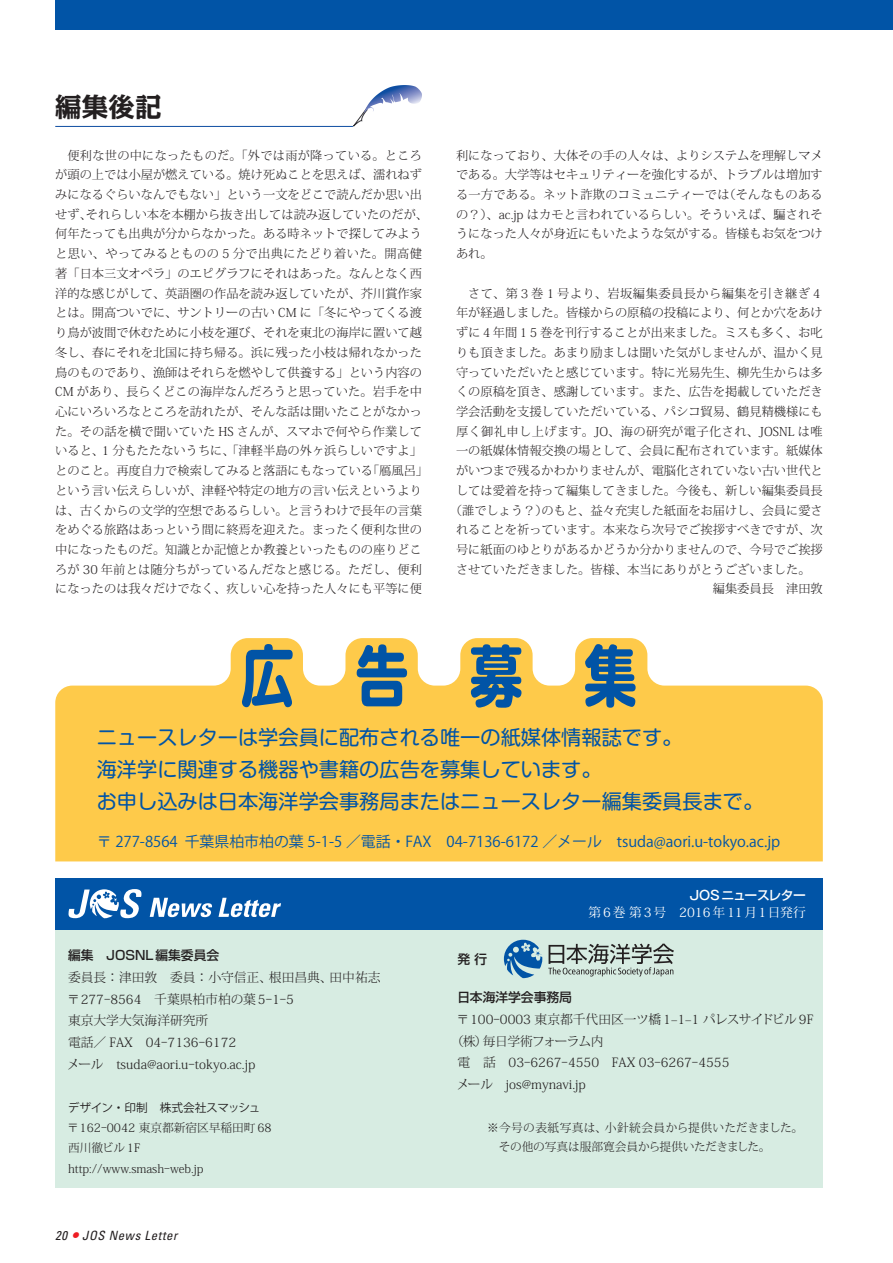
<style>
.page{position:relative;width:893px;height:1263px;background:#fff}
.page>*{position:absolute;margin:0;border:0;box-sizing:border-box;transform-origin:0 0}
.t1{font:700 66.45px "Shin M Go Pro";color:#0154a6;scale:.8 1}
.t2{font:700 26.55px "Kakumin Pro";color:#231f20}
.t3{font:20.25px/32px "Shin M Go Pro";color:#0154a6}
.t4{font:14.85px "Koz Go Pro";color:#0154a6}
.t5{font:300 12.75px/21.8px "Koz Min Pro";color:#231f20}
.t6{font:500 12.75px "Shin Go Pro";color:#231f20}
.t7{font:12.75px "Koz Min Pro";letter-spacing:.12em;color:#fff}
.t8{font:italic condensed 12.75px "Univers";letter-spacing:.05em;color:#231f20}
.t9{font:300 12.75px "Koz Min Pro";letter-spacing:-.06em;color:#231f20}
.t10{font:500 12.75px "Shin Go Pro";letter-spacing:-.075em;color:#fff}
.t11{font:300 12.15px/19.6px "Koz Min Pro";color:#231f20;text-align:center}
.t12{font:300 12.15px "Koz Min Pro";letter-spacing:.035em;color:#231f20}
.t13{font:300 12.15px "Koz Min Pro";letter-spacing:.04em;color:#231f20}
.t14{font:300 11.7px/20.4px "Koz Min Pro";color:#231f20}
.t15{font:11.7px "Koz Go Pro";letter-spacing:-.02em;color:#231f20}
.s1{font-family:"Koz Go Pro"}
.s2{font-size:19.2px;color:#ee1d23}
.s3{font-family:"Gothic MB101 Pro"}
</style>
<div class="page">
<div style="left:55px;top:0;width:838px;height:30px;background:#0154a6"></div>
<div style="left:55px;top:927px;width:768px;height:261px;background:#d7ece2"></div>
<div style="left:55px;top:878px;width:768px;height:51px;background:#0154a6"></div>
<svg style="left:150px;top:898px;width:62px;height:19px"></svg>
<svg style="left:219px;top:898px;width:62px;height:19px"></svg>
<svg style="left:68px;top:889px;width:74px;height:29px"></svg>
<svg style="left:548px;top:943px;width:126px;height:33px"></svg>
<svg style="left:504px;top:940px;width:38px;height:38px"></svg>
<svg style="left:55px;top:638px;width:768px;height:223px;background:#fed162"></svg>
<svg style="left:351px;top:85px;width:71px;height:42px"></svg>
<hr style="left:55px;top:126px;width:298px;height:1px;background:#0d4da1">
<h2 class="t2" style="left:55px;top:85px;width:108px">編集後記</h2>
<p class="t11" style="left:55px;top:145px;width:374px">便利な世の中になったものだ。「外では雨が降っている。ところ<br>が頭の上では小屋が燃えている。焼け死ぬことを思えば、濡れねずみになるぐらいなんでもない」という一文をどこで読んだか思い出せず、それらしい本を本棚から抜き出しては読み返していたのだが、何年たっても出典が分からなかった。ある時ネットで探してみようと思い、やってみるとものの 5 分で出典にたどり着いた。開高健著「日本三文オペラ」のエピグラフにそれはあった。なんとなく西洋的な感じがして、英語圏の作品を読み返していたが、芥川賞作家とは。開高ついでに、サントリーの古い CM に「冬にやってくる渡り鳥が波間で休むために小枝を運び、それを東北の海岸に置いて越冬し、春にそれを北国に持ち帰る。浜に残った小枝は帰れなかった鳥のものであり、漁師はそれらを燃やして供養する」という内容のCM があり、長らくどこの海岸なんだろうと思っていた。岩手を中心にいろいろなところを訪れたが、そんな話は聞いたことがなかった。その話を横で聞いていた HS さんが、スマホで何やら作業していると、1 分もたたないうちに、「津軽半島の外ヶ浜らしいですよ」とのこと。再度自力で検索してみると落語にもなっている「鴈風呂」という言い伝えらしいが、津軽や特定の地方の言い伝えというよりは、古くからの文学的空想であるらしい。と言うわけで長年の言葉をめぐる旅路はあっという間に終焉を迎えた。まったく便利な世の中になったものだ。知識とか記憶とか教養といったものの座りどころが 30 年前とは随分ちがっているんだなと感じる。ただし、便利になったのは我々だけでなく、疚しい心を持った人々にも平等に便</p>
<p class="t11" style="left:456px;top:145px;width:368px;text-align:justify">利になっており、大体その手の人々は、よりシステムを理解しマメである。大学等はセキュリティーを強化するが、トラブルは増加する一方である。ネット詐欺のコミュニティーでは（そんなものあるの？）、ac.jp はカモと言われているらしい。そういえば、騙されそうになった人々が身近にもいたような気がする。皆様もお気をつけあれ。</p>
<p class="t13" style="left:468px;top:285px;width:356px">さて、第３巻 1 号より、岩坂編集委員長から編集を引き継ぎ４</p>
<p class="t11" style="left:456px;top:303px;width:368px">年が経過しました。皆様からの原稿の投稿により、何とか穴をあけ</p>
<p class="t11" style="left:456px;top:322px;width:368px">ずに４年間１5 巻を刊行することが出来ました。ミスも多く、お叱</p>
<p class="t11" style="left:456px;top:342px;width:368px">りも頂きました。あまり励ましは聞いた気がしませんが、温かく見</p>
<p class="t11" style="left:456px;top:362px;width:368px">守っていただいたと感じています。特に光易先生、柳先生からは多</p>
<p class="t11" style="left:456px;top:382px;width:368px">くの原稿を頂き、感謝しています。また、広告を掲載していただき</p>
<p class="t11" style="left:456px;top:401px;width:368px">学会活動を支援していただいている、パシコ貿易、鶴見精機様にも</p>
<p class="t12" style="left:456px;top:423px;width:368px">厚く御礼申し上げます。JO、海の研究が電子化され、JOSNL は唯</p>
<p class="t11" style="left:456px;top:441px;width:368px">一の紙媒体情報交換の場として、会員に配布されています。紙媒体</p>
<p class="t11" style="left:456px;top:460px;width:368px">がいつまで残るかわかりませんが、電脳化されていない古い世代と</p>
<p class="t11" style="left:456px;top:480px;width:368px">しては愛着を持って編集してきました。今後も、新しい編集委員長</p>
<p class="t11" style="left:450px;top:500px;width:374px">（誰でしょう？）のもと、益々充実した紙面をお届けし、会員に愛さ</p>
<p class="t11" style="left:456px;top:520px;width:368px">れることを祈っています。本来なら次号でご挨拶すべきですが、次</p>
<p class="t11" style="left:456px;top:539px;width:368px">号に紙面のゆとりがあるかどうか分かりませんので、今号でご挨拶</p>
<p class="t11" style="left:456px;top:559px;width:356px">させていただきました。皆様、本当にありがとうございました。</p>
<p class="t11" style="left:713px;top:579px;width:112px">編集委員長　津田敦</p>
<h1 class="t1" style="left:241px;top:622px;width:496px">広告募集</h1>
<h3 class="t3" style="left:97px;top:719px;width:668px">ニュースレターは学会員に配布される唯一の紙媒体情報誌です。<br>海洋学に関連する機器や書籍の広告を募集しています。<br>お申し込みは日本海洋学会事務局またはニュースレター編集委員長まで。</h3>
<p class="t4" style="left:97px;top:831px;width:685px">〒 277-8564 千葉県柏市柏の葉 5-1-5 ／電話・FAX　04-7136-6172 ／メール　tsuda@aori.u-tokyo.ac.jp</p>
<p class="t6" style="left:68px;top:945px;width:153px">編集　JOSNL編集委員会</p>
<p class="t5" style="left:67px;top:966px;width:315px">委員長：津田敦　委員：小守信正、根田昌典、田中祐志〒277<span class="s1">-</span>8564　千葉県柏市柏の葉 5<span class="s1">-</span>1<span class="s1">-</span>5<br>東京大学大気海洋研究所<br>電話／ FAX　04<span class="s1">-</span>7136<span class="s1">-</span>6172<br>メール　tsuda@aori.u<span class="s1">-</span>tokyo.ac.jp</p>
<p class="t15" style="left:68px;top:1100px;width:194px">デザイン・印制　株式会社スマッシュ</p>
<p class="t14" style="left:67px;top:1117px;width:206px">〒162<span class="s1">-</span>0042 東京都新宿区早稲田町 68西川徹ビル 1F http://www.smash<span class="s1">-</span>web.jp</p>
<p class="t8" style="left:55px;top:1227px;width:124px">20 <span class="s2">•</span> JOS News Letter</p>
<p class="t10" style="left:689px;top:885px;width:118px"><span class="s3">JOS</span> ニュースレター</p>
<p class="t7" style="left:588px;top:903px;width:219px">第6巻 第3号　2016年11月1日発行</p>
<p class="t6" style="left:458px;top:948px;width:31px">発 行</p>
<p class="t6" style="left:457px;top:987px;width:116px">日本海洋学会事務局</p>
<p class="t5" style="left:456px;top:1008px;width:358px">〒100<span class="s1">-</span>0003 東京都千代田区一ツ橋 1–1–1 パレスサイドビル 9F</p>
<p class="t9" style="left:451px;top:1032px;width:154px">（株）毎日学術フォーラム内</p>
<p class="t5" style="left:458px;top:1051px;width:273px">電　話　03<span class="s1">-</span>6267<span class="s1">-</span>4550　FAX 03<span class="s1">-</span>6267<span class="s1">-</span>4555</p>
<p class="t5" style="left:456px;top:1073px;width:131px">メール　jos@mynavi.jp</p>
<p class="t14" style="left:499px;top:1117px;width:306px;line-height:19.2px;text-indent:-11px">※今号の表紙写真は、小針統会員から提供いただきました。その他の写真は服部寛会員から提供いただきました。</p>
</div>
